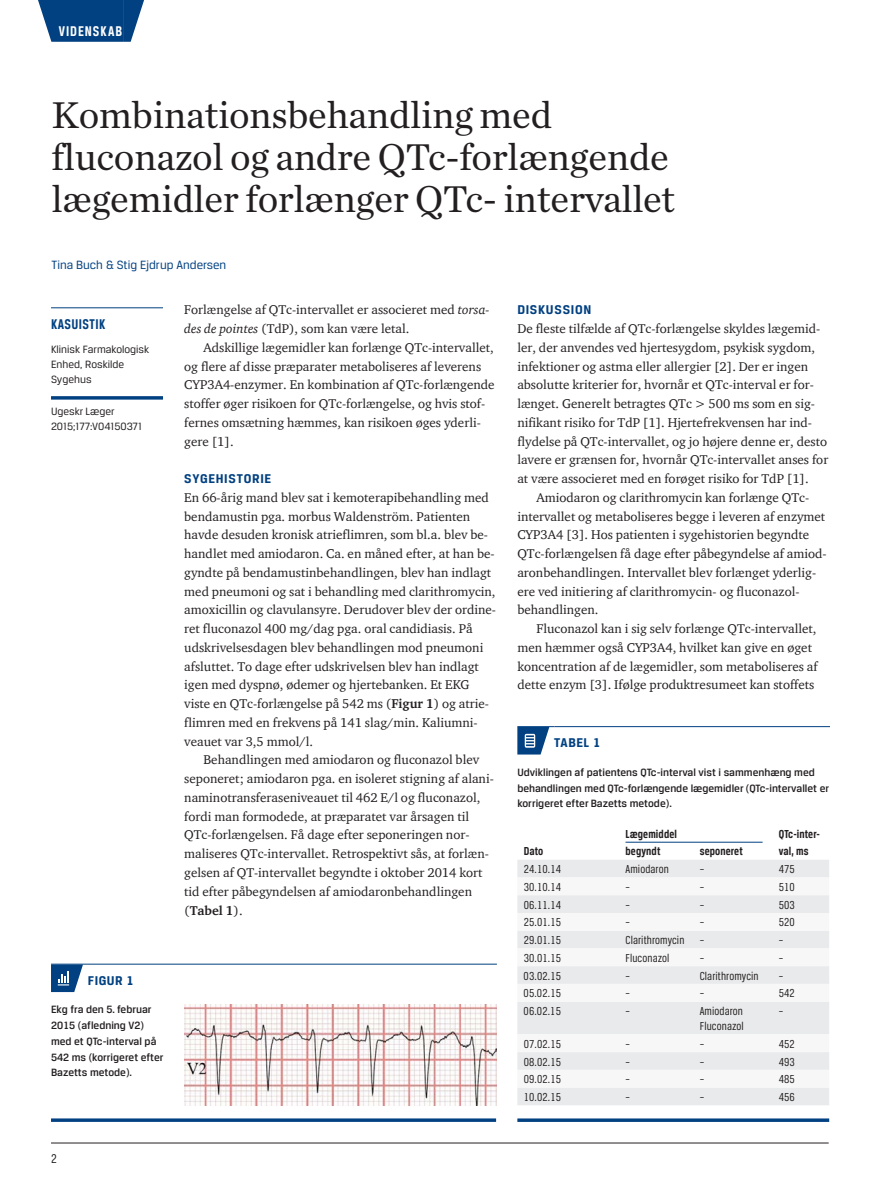
<style>
.page{position:relative;width:893px;height:1191px;background:#fff}
.page>*{position:absolute;margin:0;border:0;box-sizing:border-box;transform-origin:0 0}
.t1{font:39px/42px "Chronicle Text G1";letter-spacing:-.01em;color:#231f20}
.t2{font:700 15px "Breuer Condensed";letter-spacing:.065em;color:#fff}
.t3{font:700 15px "Breuer Condensed";letter-spacing:.03em;color:#014081}
.t4{font:700 13.5px "Breuer Text";letter-spacing:.05em;color:#014081}
.t5{font:13.5px "Breuer Condensed";color:#231f20}
.t6{font:13.05px/18.8px "ITC Charter Com";color:#231f20}
.t7{font:12.75px "Breuer Text";color:#014081}
.t8{font:12.3px/15px "Breuer Condensed";letter-spacing:.01em;color:#231f20}
.t9{font:700 12.3px "Breuer Condensed";letter-spacing:.01em;color:#231f20}
.t10{font:500 11.25px/15.8px "Breuer Text";color:#231f20}
.t11{font:11.25px/15px "Breuer Text";color:#231f20}
.s1{font-style:italic}
.s2{font-weight:700}
</style>
<div class="page">
<hr style="left:51px;top:1142px;width:778px;height:1px;background:#231f20">
<div style="left:59px;top:0;width:64px;height:42px;background:#014081"></div>
<svg style="left:38px;top:0;width:21px;height:42px"></svg>
<svg style="left:123px;top:0;width:21px;height:42px"></svg>
<hr style="left:51px;top:307px;width:112px;height:1px;background:#014081">
<hr style="left:51px;top:396px;width:112px;height:3px;background:#014081">
<hr style="left:517px;top:726px;width:37px;height:1px;background:#014081">
<hr style="left:554px;top:726px;width:276px;height:1px;background:#014081">
<svg style="left:517px;top:727px;width:32px;height:27px"></svg>
<div style="left:517px;top:860px;width:312px;height:245px;background:#e9eaeb"></div>
<svg style="left:517px;top:877px;width:312px;height:210px;fill:#f6f7f7"></svg>
<svg style="left:517px;top:1118px;width:312px;height:4px"></svg>
<hr style="left:625px;top:842px;width:138px;height:1px;background:#014081">
<hr style="left:51px;top:963px;width:37px;height:1px;background:#014081">
<hr style="left:88px;top:963px;width:409px;height:1px;background:#014081">
<svg style="left:51px;top:964px;width:32px;height:28px"></svg>
<img style="left:184px;top:1004px;width:312px;height:101px">
<hr style="left:51px;top:1118px;width:445px;height:3px;background:#014081">
<p class="t2" style="left:59px;top:23px;width:65px">Videnskab</p>
<h1 class="t1" style="left:52px;top:92px;width:625px">Kombinationsbehandling med fluconazol og andre QTc-forlængende lægemidler forlænger QTc- intervallet</h1>
<p class="t7" style="left:52px;top:258px;width:176px">Tina Buch &amp; Stig Ejdrup Andersen</p>
<p class="t6" style="left:184px;top:300px;width:307px">Forlængelse af QTc-intervallet er associeret med <span class="s1">torsa&shy;des de pointes</span> (TdP), som kan være letal.</p>
<p class="t6" style="left:184px;top:338px;width:312px;text-indent:19px">Adskillige lægemidler kan forlænge QTc-intervallet, og flere af disse præparater metaboliseres af leverens CYP3A4-enzymer. En kombination af QTc-forlængende stoffer øger risikoen for QTc-forlængelse, og hvis stof&shy;fernes omsætning hæmmes, kan risikoen øges yderli&shy;gere [1].</p>
<p class="t4" style="left:184px;top:471px;width:89px">SYGEHISTORIE</p>
<p class="t6" style="left:184px;top:488px;width:313px">En 66-årig mand blev sat i kemoterapibehandling med bendamustin pga. morbus Waldenström. Patienten havde desuden kronisk atrieflimren, som bl.a. blev be&shy;handlet med amiodaron. Ca. en måned efter, at han be&shy;gyndte på bendamustinbehandlingen, blev han indlagt med pneumoni og sat i behandling med clarithromycin, amoxicillin og clavulansyre. Derudover blev der ordine&shy;ret fluconazol 400 mg/dag pga. oral candidiasis. På udskrivelsesdagen blev behandlingen mod pneumoni afsluttet. To dage efter udskrivelsen blev han indlagt igen med dyspnø, ødemer og hjertebanken. Et EKG viste en QTc-forlængelse på 542 ms (<span class="s2">Figur 1</span>) og atrie&shy;flimren med en frekvens på 141 slag/min. Kaliumni&shy;veauet var 3,5 mmol/l.</p>
<p class="t6" style="left:184px;top:750px;width:311px;text-indent:19px">Behandlingen med amiodaron og fluconazol blev seponeret; amiodaron pga. en isoleret stigning af alani&shy;naminotransferaseniveauet til 462 E/l og fluconazol, fordi man formodede, at præparatet var årsagen til QTc-forlængelsen. Få dage efter seponeringen nor&shy;maliseres QTc-intervallet. Retrospektivt sås, at forlæn&shy;gelsen af QT-intervallet begyndte i oktober 2014 kort tid efter påbegyndelsen af amiodaronbehandlingen (<span class="s2">Tabel 1</span>).</p>
<p class="t3" style="left:51px;top:316px;width:56px">Kasuistik</p>
<p class="t11" style="left:51px;top:342px;width:100px">Klinisk Farmakologisk<br>Enhed, Roskilde<br>Sygehus</p>
<p class="t11" style="left:51px;top:403px;width:92px">Ugeskr Læger<br>2015;177:V04150371</p>
<p class="t4" style="left:88px;top:972px;width:15px">FIGUR</p>
<p class="t4" style="left:126px;top:972px;width:9px">1</p>
<p class="t10" style="left:51px;top:1001px;width:114px">Ekg fra den 5. februar<br>2015 (afledning V2) med et QTc-interval på<br>542 ms (korrigeret efter<br>Bazetts metode).</p>
<p class="t5" style="left:51px;top:1150px;width:7px">2</p>
<p class="t4" style="left:517px;top:302px;width:75px">DISKUSSION</p>
<p class="t6" style="left:517px;top:319px;width:312px">De fleste tilfælde af QTc-forlængelse skyldes lægemid&shy;ler, der anvendes ved hjertesygdom, psykisk sygdom, infektioner og astma eller allergier [2]. Der er ingen absolutte kriterier for, hvornår et QTc-interval er for&shy;længet. Generelt betragtes QTc &gt; 500 ms som en sig&shy;nifikant risiko for TdP [1]. Hjertefrekvensen har ind&shy;flydelse på QTc-intervallet, og jo højere denne er, desto lavere er grænsen for, hvornår QTc-intervallet anses for at være associeret med en forøget risiko for TdP [1].</p>
<p class="t6" style="left:517px;top:488px;width:311px;text-indent:19px">Amiodaron og clarithromycin kan forlænge QTc&shy;intervallet og metaboliseres begge i leveren af enzymet CYP3A4 [3]. Hos patienten i sygehistorien begyndte QTc-forlængelsen få dage efter påbegyndelse af amiod&shy;aronbehandlingen. Intervallet blev forlænget yderlig&shy;ere ved initiering af clarithromycin- og fluconazol&shy;behandlingen.</p>
<p class="t6" style="left:517px;top:619px;width:302px;text-indent:19px">Fluconazol kan i sig selv forlænge QTc-intervallet, men hæmmer også CYP3A4, hvilket kan give en øget koncentration af de lægemidler, som metaboliseres af dette enzym [3]. Ifølge produktresumeet kan stoffets</p>
<p class="t4" style="left:554px;top:735px;width:48px">TABEL 1</p>
<p class="t10" style="left:517px;top:764px;width:313px">Udviklingen af patientens QTc-interval vist i sammenhæng med behandlingen med QTc-forlængende lægemidler (QTc-intervallet er korrigeret efter Bazetts metode).</p>
<p class="t9" style="left:625px;top:827px;width:53px">Lægemiddel</p>
<p class="t9" style="left:779px;top:827px;width:43px">QTc-inter-</p>
<p class="t9" style="left:524px;top:844px;width:21px">Dato</p>
<p class="t9" style="left:625px;top:844px;width:36px">begyndt</p>
<p class="t9" style="left:700px;top:844px;width:44px">seponeret</p>
<p class="t9" style="left:779px;top:844px;width:31px">val, ms</p>
<p class="t8" style="left:524px;top:861px;width:39px">24.10.14</p>
<p class="t8" style="left:625px;top:861px;width:45px">Amiodaron</p>
<p class="t8" style="left:700px;top:861px;width:6px">–</p>
<p class="t8" style="left:779px;top:861px;width:18px">475</p>
<p class="t8" style="left:524px;top:879px;width:39px">30.10.14</p>
<p class="t8" style="left:625px;top:879px;width:6px">–</p>
<p class="t8" style="left:700px;top:879px;width:6px">–</p>
<p class="t8" style="left:779px;top:879px;width:18px">510</p>
<p class="t8" style="left:524px;top:897px;width:39px">06.11.14</p>
<p class="t8" style="left:625px;top:897px;width:6px">–</p>
<p class="t8" style="left:700px;top:897px;width:6px">–</p>
<p class="t8" style="left:779px;top:897px;width:18px">503</p>
<p class="t8" style="left:524px;top:914px;width:39px">25.01.15</p>
<p class="t8" style="left:625px;top:914px;width:6px">–</p>
<p class="t8" style="left:700px;top:914px;width:6px">–</p>
<p class="t8" style="left:779px;top:914px;width:18px">520</p>
<p class="t8" style="left:524px;top:932px;width:39px">29.01.15</p>
<p class="t8" style="left:625px;top:932px;width:80px">Clarithromycin –</p>
<p class="t8" style="left:779px;top:932px;width:6px">–</p>
<p class="t8" style="left:524px;top:950px;width:39px">30.01.15</p>
<p class="t8" style="left:625px;top:950px;width:46px">Fluconazol</p>
<p class="t8" style="left:700px;top:950px;width:6px">–</p>
<p class="t8" style="left:779px;top:950px;width:6px">–</p>
<p class="t8" style="left:524px;top:968px;width:39px">03.02.15</p>
<p class="t8" style="left:625px;top:968px;width:6px">–</p>
<p class="t8" style="left:700px;top:968px;width:61px">Clarithromycin</p>
<p class="t8" style="left:779px;top:968px;width:6px">–</p>
<p class="t8" style="left:524px;top:985px;width:39px">05.02.15</p>
<p class="t8" style="left:625px;top:985px;width:6px">–</p>
<p class="t8" style="left:700px;top:985px;width:6px">–</p>
<p class="t8" style="left:779px;top:985px;width:18px">542</p>
<p class="t8" style="left:524px;top:1003px;width:39px">06.02.15</p>
<p class="t8" style="left:625px;top:1003px;width:6px">–</p>
<p class="t8" style="left:700px;top:1003px;width:46px">Amiodaron<br>Fluconazol</p>
<p class="t8" style="left:779px;top:1003px;width:6px">–</p>
<p class="t8" style="left:524px;top:1036px;width:39px">07.02.15</p>
<p class="t8" style="left:625px;top:1036px;width:6px">–</p>
<p class="t8" style="left:700px;top:1036px;width:6px">–</p>
<p class="t8" style="left:779px;top:1036px;width:18px">452</p>
<p class="t8" style="left:524px;top:1054px;width:39px">08.02.15</p>
<p class="t8" style="left:625px;top:1054px;width:6px">–</p>
<p class="t8" style="left:700px;top:1054px;width:6px">–</p>
<p class="t8" style="left:779px;top:1054px;width:18px">493</p>
<p class="t8" style="left:524px;top:1071px;width:39px">09.02.15</p>
<p class="t8" style="left:625px;top:1071px;width:6px">–</p>
<p class="t8" style="left:700px;top:1071px;width:6px">–</p>
<p class="t8" style="left:779px;top:1071px;width:18px">485</p>
<p class="t8" style="left:524px;top:1089px;width:39px">10.02.15</p>
<p class="t8" style="left:625px;top:1089px;width:6px">–</p>
<p class="t8" style="left:700px;top:1089px;width:6px">–</p>
<p class="t8" style="left:779px;top:1089px;width:18px">456</p>
</div>
